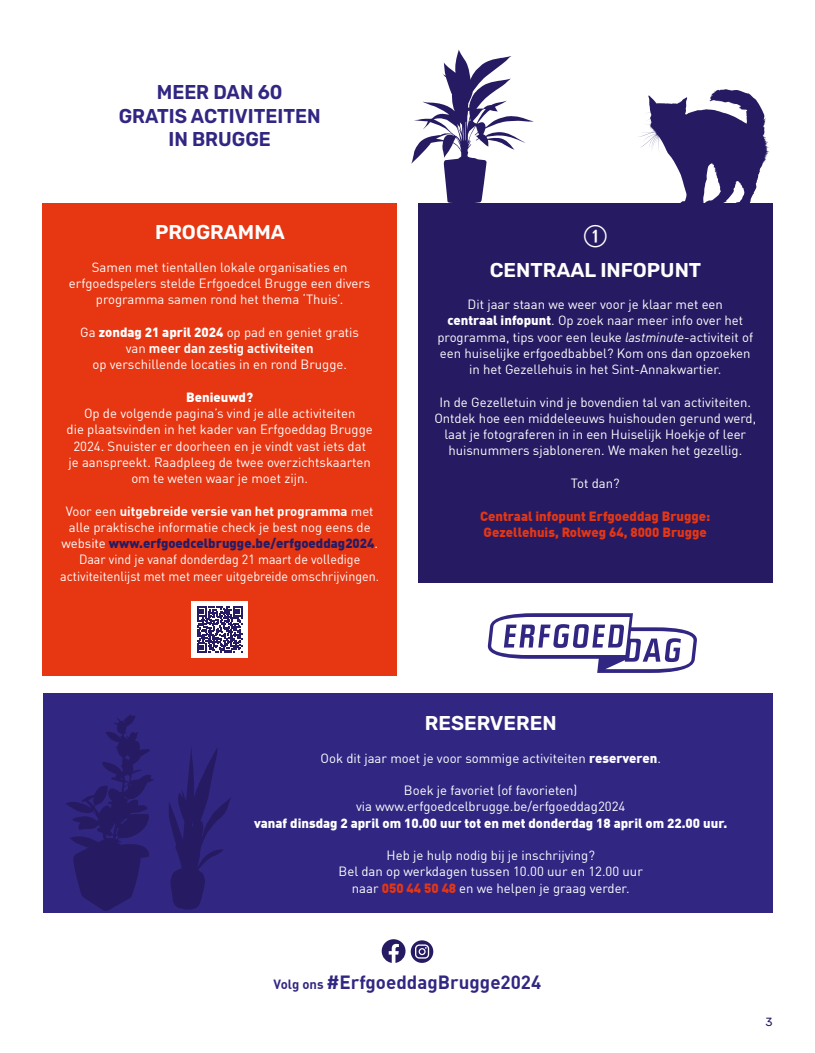
<style>
.page{position:relative;width:815px;height:1053px;background:#fff}
.page>*{position:absolute;margin:0;border:0;box-sizing:border-box;transform-origin:0 0}
.t1{font:30px "Combi Numerals Ltd";color:#fff}
.t2{font:600 20px/23.8px "Rubik";color:#312783;text-align:center;scale:.95 1}
.t3{font:600 20px "Rubik";color:#fff}
.t4{font:700 18.75px "DIN Offc Pro";color:#312783}
.t5{font:13.12px/16.2px "DIN Offc Pro";color:#fff;text-align:center}
.t6{font:900 13.12px "DIN Offc Pro";color:#fff}
.t7{font:900 13.12px/16.2px "DIN Offc Pro";color:#e63612}
.t8{font:11.88px "Rubik";color:#261b62}
.s1{font-weight:900}
.s2{font-weight:700}
.s3{font-weight:900;color:#261b62}
.s4{font-style:italic}
.s5{font-weight:900;color:#e63612}
.s6{font-size:13.12px}
</style>
<div class="page">
<svg style="left:487px;top:613px;width:210px;height:60px"></svg>
<svg style="left:638px;top:89px;width:131px;height:114px"></svg>
<svg style="left:411px;top:49px;width:123px;height:154px"></svg>
<div style="left:43px;top:203px;width:354px;height:472px;background:#e63612"></div>
<div style="left:43px;top:693px;width:729px;height:220px;background:#312783"></div>
<div style="left:418px;top:203px;width:354px;height:380px;background:#261b62"></div>
<div style="left:191px;top:601px;width:57px;height:57px;background:#fff"></div>
<svg style="left:197px;top:606px;width:45px;height:46px"></svg>
<svg style="left:382px;top:939px;width:51px;height:23px"></svg>
<svg style="left:168px;top:748px;width:63px;height:162px"></svg>
<svg style="left:66px;top:714px;width:88px;height:197px"></svg>
<h2 class="t2" style="left:119px;top:80px;width:214px">MEER DAN 60<br>GRATIS ACTIVITEITEN<br>IN BRUGGE</h2>
<h2 class="t3" style="left:155px;top:221px;width:131px">PROGRAMMA</h2>
<p class="t5" style="left:69px;top:257px;width:303px">Samen met tientallen lokale organisaties en erfgoedspelers stelde Erfgoedcel Brugge een divers programma samen rond het thema ‘Thuis’.</p>
<p class="t5" style="left:80px;top:322px;width:280px">Ga <span class="s1">zondag 21 april 2024</span> op pad en geniet gratis van <span class="s2">meer dan zestig activiteiten<br></span>op verschillende locaties in en rond Brugge.</p>
<p class="t6" style="left:186px;top:386px;width:68px">Benieuwd?</p>
<p class="t5" style="left:67px;top:404px;width:308px">Op de volgende pagina’s vind je alle activiteiten<br>die plaatsvinden in het kader van Erfgoeddag Brugge 2024. Snuister er doorheen en je vindt vast iets dat<br>je aanspreekt. Raadpleeg de twee overzichtskaarten om te weten waar je moet zijn.</p>
<p class="t5" style="left:60px;top:501px;width:320px">Voor een <span class="s2">uitgebreide versie van het programma</span> met alle praktische informatie check je best nog eens de website <span class="s3">www.erfgoedcelbrugge.be/erfgoeddag2024</span>.<br>Daar vind je vanaf donderdag 21 maart de volledige activiteitenlijst met met meer uitgebreide omschrijvingen.</p>
<h1 class="t1" style="left:583px;top:219px;width:26px">①</h1>
<h2 class="t3" style="left:490px;top:258px;width:213px">CENTRAAL INFOPUNT</h2>
<p class="t5" style="left:437px;top:295px;width:317px">Dit jaar staan we weer voor je klaar met een<br><span class="s1">centraal infopunt</span>. Op zoek naar meer info over het programma, tips voor een leuke <span class="s4">lastminute</span>-activiteit of een huiselijke erfgoedbabbel? Kom ons dan opzoeken in het Gezellehuis in het Sint-Annakwartier.</p>
<p class="t5" style="left:434px;top:392px;width:323px">In de Gezelletuin vind je bovendien tal van activiteiten.<br>Ontdek hoe een middeleeuws huishouden gerund werd, laat je fotograferen in in een Huiselijk Hoekje of leer huisnummers sjabloneren. We maken het gezellig.</p>
<p class="t5" style="left:571px;top:474px;width:50px">Tot dan?</p>
<p class="t7" style="left:480px;top:505px;width:232px">Centraal infopunt Erfgoeddag Brugge:<br>Gezellehuis, Rolweg 64, 8000 Brugge</p>
<h2 class="t3" style="left:425px;top:711px;width:133px">RESERVEREN</h2>
<p class="t5" style="left:321px;top:748px;width:342px">Ook dit jaar moet je voor sommige activiteiten <span class="s1">reserveren</span>.</p>
<p class="t5" style="left:356px;top:780px;width:271px">Boek je favoriet (of favorieten)<br>via www.erfgoedcelbrugge.be/erfgoeddag2024</p>
<p class="t6" style="left:254px;top:811px;width:475px">vanaf dinsdag 2 april om 10.00 uur tot en met donderdag 18 april om 22.00 uur.</p>
<p class="t5" style="left:339px;top:845px;width:306px">Heb je hulp nodig bij je inschrijving?<br>Bel dan op werkdagen tussen 10.00 uur en 12.00 uur naar <span class="s5">050 44 50 48</span> en we helpen je graag verder.</p>
<h3 class="t4" style="left:274px;top:966px;width:269px"><span class="s6">Volg ons</span> #ErfgoeddagBrugge2024</h3>
<p class="t8" style="left:765px;top:1015px;width:9px">3</p>
</div>
